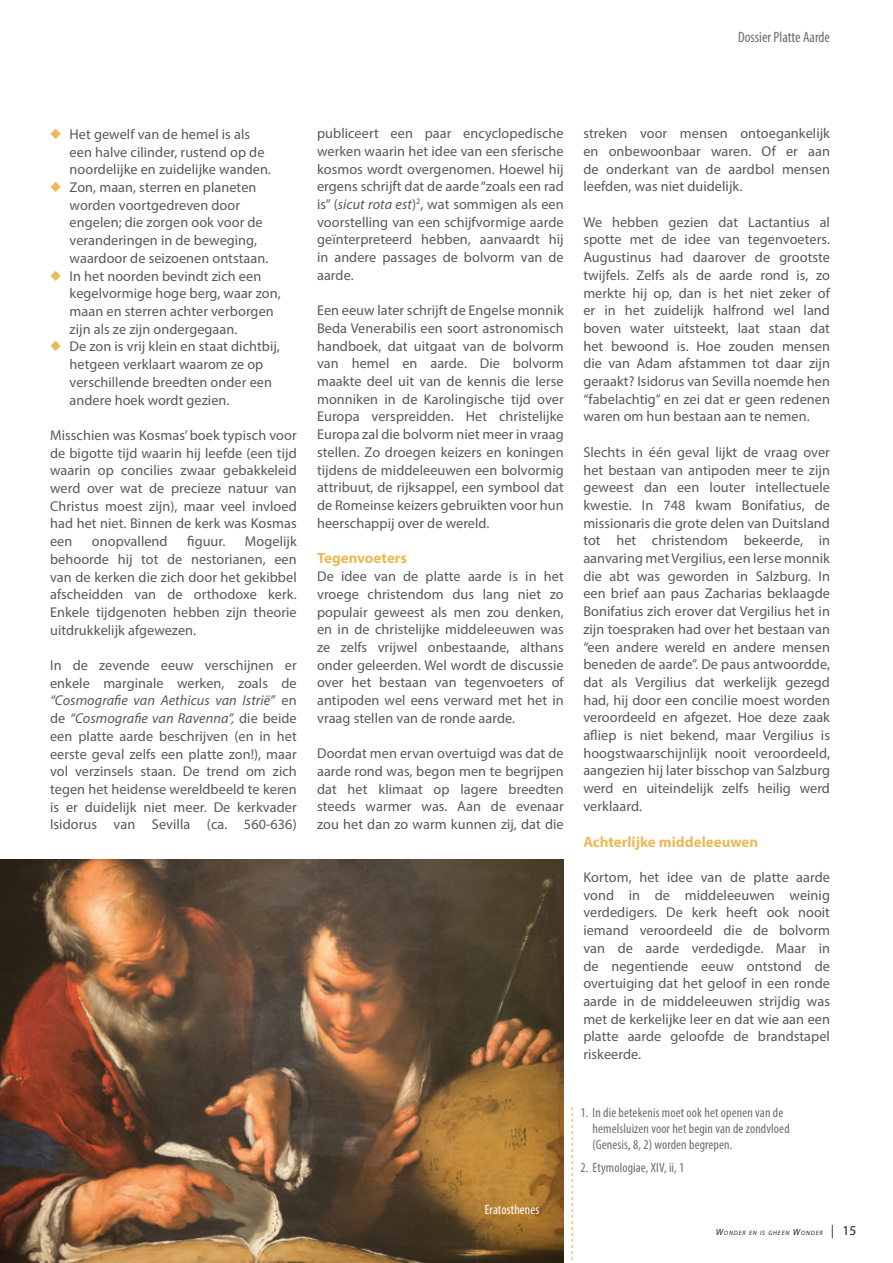
<style>
.page{position:relative;width:893px;height:1263px;background:#fff}
.page>*{position:absolute;margin:0;border:0;box-sizing:border-box;transform-origin:0 0}
.t1{font:700 15px "Myriad Pro";color:#eaba5a}
.t2{font:condensed 15px "Myriad Pro";color:#6c6d70}
.t3{font:14.25px/17.7px "Myriad Pro";letter-spacing:.005em;color:#57585a;text-align:justify}
.t4{font:condensed 13.5px/15.8px "Myriad Pro";letter-spacing:.01em;color:#6c6d70}
.t5{font:condensed 13.5px "Myriad Pro";letter-spacing:.01em;color:#fff}
.t6{font:italic 6.3px "Myriad Pro";letter-spacing:.13em;color:#231f20}
.s1{font-family:"Monotype Sorts";color:#eaba5a}
.s2{font-style:italic}
.s3{font-size:9px}
.s4{font-size:13.5px}
.s5{font-style:normal;font-size:13.5px}
</style>
<div class="page">
<svg style="left:572px;top:1107px;width:1px;height:153px"></svg>
<img style="left:0;top:859px;width:564px;height:404px">
<p class="t2" style="left:738px;top:28px;width:93px">Dossier Platte Aarde</p>
<p class="t3" style="left:50px;top:125px;width:201px"><span class="s1">U</span> Het gewelf van de hemel is als</p>
<p class="t3" style="left:70px;top:143px;width:196px">een halve cilinder, rustend op de</p>
<p class="t3" style="left:70px;top:161px;width:203px">noordelijke en zuidelijke wanden.</p>
<p class="t3" style="left:50px;top:178px;width:208px"><span class="s1">U</span> Zon, maan, sterren en planeten</p>
<p class="t3" style="left:70px;top:196px;width:172px">worden voortgedreven door</p>
<p class="t3" style="left:70px;top:214px;width:195px">engelen; die zorgen ook voor de</p>
<p class="t3" style="left:70px;top:231px;width:189px">veranderingen in de beweging,</p>
<p class="t3" style="left:70px;top:249px;width:200px">waardoor de seizoenen ontstaan.</p>
<p class="t3" style="left:50px;top:267px;width:213px"><span class="s1">U</span> In het noorden bevindt zich een</p>
<p class="t3" style="left:70px;top:284px;width:213px">kegelvormige hoge berg, waar zon,</p>
<p class="t3" style="left:70px;top:302px;width:206px">maan en sterren achter verborgen</p>
<p class="t3" style="left:70px;top:320px;width:169px">zijn als ze zijn ondergegaan.</p>
<p class="t3" style="left:50px;top:338px;width:231px"><span class="s1">U</span> De zon is vrij klein en staat dichtbij,</p>
<p class="t3" style="left:70px;top:355px;width:195px">hetgeen verklaart waarom ze op</p>
<p class="t3" style="left:70px;top:373px;width:204px">verschillende breedten onder een</p>
<p class="t3" style="left:70px;top:391px;width:161px">andere hoek wordt gezien.</p>
<p class="t3" style="left:50px;top:426px;width:248px">Misschien was Kosmas’ boek typisch voor de bigotte tijd waarin hij leefde (een tijd waarin op concilies zwaar gebakkeleid werd over wat de precieze natuur van Christus moest zijn), maar veel invloed had het niet. Binnen de kerk was Kosmas een</p>
<p class="t3" style="left:92px;top:532px;width:77px">onopvallend</p>
<p class="t3" style="left:187px;top:532px;width:40px">figuur.</p>
<p class="t3" style="left:50px;top:532px;width:248px;text-indent:195px">Mogelijk behoorde hij tot de nestorianen, een van de kerken die zich door het gekibbel afscheidden van de orthodoxe kerk.<br>Enkele tijdgenoten hebben zijn theorie uitdrukkelijk afgewezen.</p>
<p class="t3" style="left:50px;top:656px;width:248px">In de zevende eeuw verschijnen er enkele marginale werken, zoals de <span class="s2">“Cosmografie van Aethicus van Istrië”</span> en de <span class="s2">“Cosmografie van Ravenna”,</span> die beide een platte aarde beschrijven (en in het eerste geval zelfs een platte zon!), maar vol verzinsels staan. De trend om zich tegen het heidense wereldbeeld te keren is er duidelijk niet meer. De kerkvader Isidorus van Sevilla (ca. 560-636)</p>
<p class="t3" style="left:317px;top:124px;width:248px">publiceert een paar encyclopedische werken waarin het idee van een sferische kosmos wordt overgenomen. Hoewel hij ergens schrijft dat de aarde “zoals een rad is” (<span class="s2">sicut rota est</span>)<sup>2</sup>, wat sommigen als een voorstelling van een schijfvormige aarde geïnterpreteerd hebben, aanvaardt hij in andere passages de bolvorm van de aarde.</p>
<p class="t3" style="left:317px;top:301px;width:248px">Een eeuw later schrijft de Engelse monnik Beda Venerabilis een soort astronomisch handboek, dat uitgaat van de bolvorm van hemel en aarde. Die bolvorm maakte deel uit van de kennis die Ierse monniken in de Karolingische tijd over Europa verspreidden. Het christelijke Europa zal die bolvorm niet meer in vraag stellen. Zo droegen keizers en koningen tijdens de middeleeuwen een bolvormig attribuut, de rijksappel, een symbool dat de Romeinse keizers gebruikten voor hun heerschappij over de wereld.</p>
<p class="t1" style="left:317px;top:549px;width:92px">Tegenvoeters</p>
<p class="t3" style="left:317px;top:567px;width:248px">De idee van de platte aarde is in het vroege christendom dus lang niet zo populair geweest als men zou denken, en in de christelijke middeleeuwen was ze zelfs vrijwel onbestaande, althans onder geleerden. Wel wordt de discussie over het bestaan van tegenvoeters of antipoden wel eens verward met het in vraag stellen van de ronde aarde.</p>
<p class="t3" style="left:317px;top:744px;width:248px">Doordat men ervan overtuigd was dat de aarde rond was, begon men te begrijpen dat het klimaat op lagere breedten steeds warmer was. Aan de evenaar zou het dan zo warm kunnen zij, dat die</p>
<p class="t3" style="left:583px;top:124px;width:248px">streken voor mensen ontoegankelijk en onbewoonbaar waren. Of er aan de onderkant van de aardbol mensen leefden, was niet duidelijk.</p>
<p class="t3" style="left:583px;top:213px;width:248px">We hebben gezien dat Lactantius al spotte met de idee van tegenvoeters.<br>Augustinus had daarover de grootste twijfels. Zelfs als de aarde rond is, zo merkte hij op, dan is het niet zeker of er in het zuidelijk halfrond wel land boven water uitsteekt, laat staan dat het bewoond is. Hoe zouden mensen die van Adam afstammen tot daar zijn geraakt? Isidorus van Sevilla noemde hen “fabelachtig” en zei dat er geen redenen waren om hun bestaan aan te nemen.</p>
<p class="t3" style="left:583px;top:443px;width:248px">Slechts in één geval lijkt de vraag over het bestaan van antipoden meer te zijn geweest dan een louter intellectuele kwestie. In 748 kwam Bonifatius, de missionaris die grote delen van Duitsland tot het christendom bekeerde, in aanvaring met Vergilius, een Ierse monnik die abt was geworden in Salzburg. In een brief aan paus Zacharias beklaagde Bonifatius zich erover dat Vergilius het in zijn toespraken had over het bestaan van “een andere wereld en andere mensen beneden de aarde”. De paus antwoordde, dat als Vergilius dat werkelijk gezegd had, hij door een concilie moest worden veroordeeld en afgezet. Hoe deze zaak afliep is niet bekend, maar Vergilius is hoogstwaarschijnlijk nooit veroordeeld, aangezien hij later bisschop van Salzburg werd en uiteindelijk zelfs heilig werd verklaard.</p>
<p class="t1" style="left:583px;top:832px;width:176px">Achterlijke middeleeuwen</p>
<p class="t3" style="left:583px;top:868px;width:248px">Kortom, het idee van de platte aarde vond in de middeleeuwen weinig verdedigers. De kerk heeft ook nooit iemand veroordeeld die de bolvorm van de aarde verdedigde. Maar in de negentiende eeuw ontstond de overtuiging dat het geloof in een ronde aarde in de middeleeuwen strijdig was met de kerkelijke leer en dat wie aan een platte aarde geloofde de brandstapel riskeerde.</p>
<p class="t5" style="left:485px;top:1201px;width:56px">Eratosthenes</p>
<p class="t4" style="left:592px;top:1105px;width:199px;text-indent:-12px">1. In die betekenis moet ook het openen van de hemelsluizen voor het begin van de zondvloed (Genesis, 8, 2) worden begrepen.</p>
<p class="t4" style="left:580px;top:1159px;width:105px">2. Etymologiae, XIV, ii, 1</p>
<p class="t6" style="left:716px;top:1229px;width:142px"><span class="s3">W</span>ONDER EN IS GHEEN <span class="s3">W</span>ONDER <span class="s4">|</span> <span class="s5">15</span></p>
</div>
